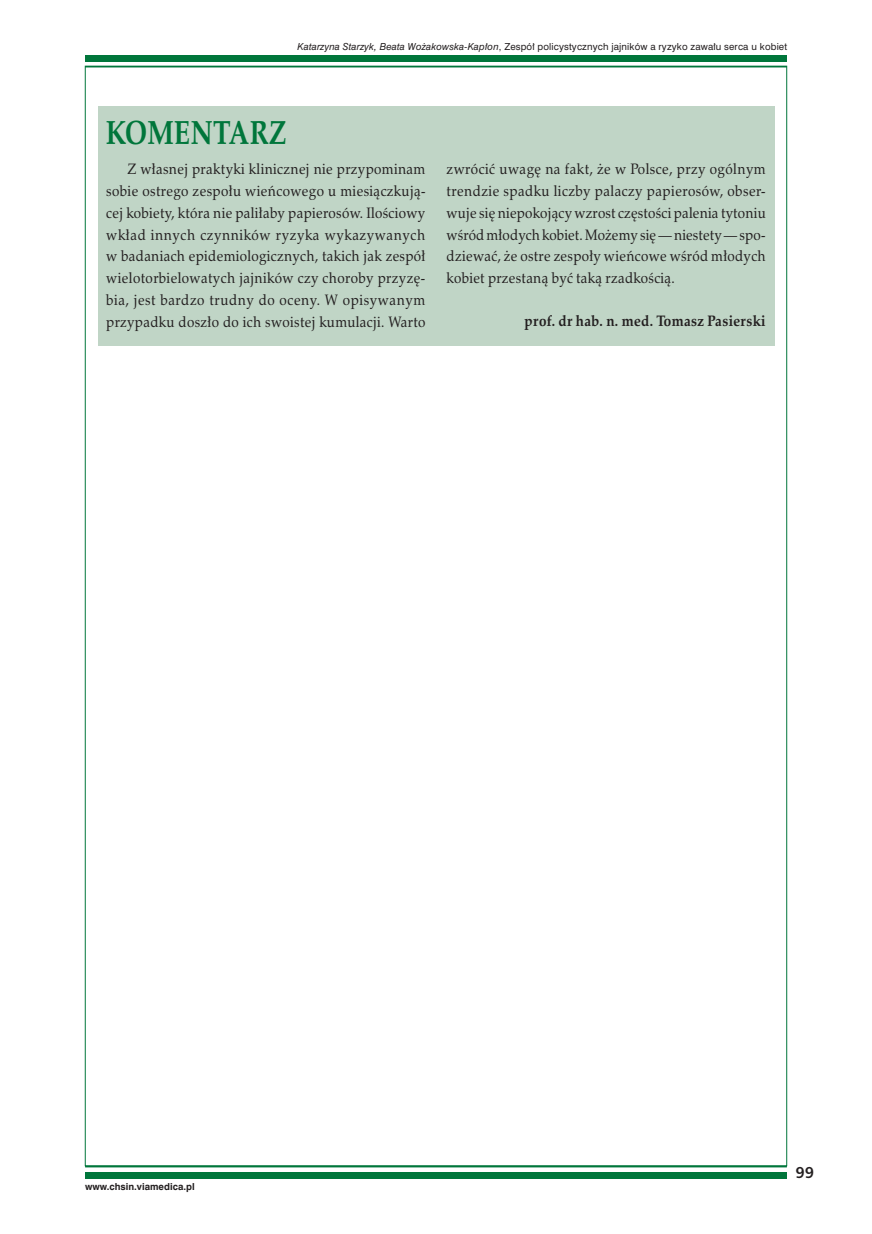
<style>
.page{position:relative;width:872px;height:1234px;background:#fff}
.page>*{position:absolute;margin:0;border:0;box-sizing:border-box;transform-origin:0 0}
.t1{font:700 33px "Zapf Calligr PL";letter-spacing:.01em;color:#00763b;scale:.8 1}
.t2{font:15px/21.8px "Zapf Calligr PL";letter-spacing:.025em;color:#231f20;text-align:justify;scale:.9 1}
.t3{font:700 15px "Zapf Calligr PL";letter-spacing:.025em;color:#231f20;scale:.9 1}
.t4{font:700 15px "Humnst 777 PL";color:#231f20}
.t5{font:9px "Swis 721 PL";letter-spacing:.015em;color:#231f20}
.t6{font:700 9px "Swis 721 PL";color:#231f20}
.s1{font-style:italic}
</style>
<div class="page">
<div style="left:85px;top:55px;width:702px;height:7px;background:#00763b"></div>
<div style="left:85px;top:1171px;width:702px;height:7px;background:#00763b"></div>
<hr style="left:85px;top:1165px;width:702px;height:2px;background:#00763b">
<div style="left:98px;top:106px;width:676px;height:240px;background:#c0d5c6"></div>
<p class="t5" style="left:297px;top:40px;width:491px"><span class="s1">Katarzyna Starzyk, Beata Wożakowska-Kapłon</span>, Zespół policystycznych jajników a ryzyko zawału serca u kobiet</p>
<h1 class="t1" style="left:106px;top:111px;width:227px">KOMENTARZ</h1>
<p class="t2" style="left:106px;top:158px;width:356px;text-indent:21px">Z własnej praktyki klinicznej nie przypominam sobie ostrego zespołu wieńcowego u miesiączkują&shy;cej kobiety, która nie paliłaby papierosów. Ilościowy wkład innych czynników ryzyka wykazywanych w badaniach epidemiologicznych, takich jak zespół wielotorbielowatych jajników czy choroby przyzę&shy;bia, jest bardzo trudny do oceny. W opisywanym przypadku doszło do ich swoistej kumulacji. Warto</p>
<p class="t2" style="left:446px;top:158px;width:356px">zwrócić uwagę na fakt, że w Polsce, przy ogólnym trendzie spadku liczby palaczy papierosów, obser&shy;wuje się niepokojący wzrost częstości palenia tytoniu wśród młodych kobiet. Możemy się — niestety — spo&shy;dziewać, że ostre zespoły wieńcowe wśród młodych kobiet przestaną być taką rzadkością.</p>
<p class="t3" style="left:524px;top:311px;width:269px">prof. dr hab. n. med. Tomasz Pasierski</p>
<p class="t6" style="left:85px;top:1180px;width:111px">www.chsin.viamedica.pl</p>
<p class="t4" style="left:795px;top:1162px;width:20px">99</p>
</div>
